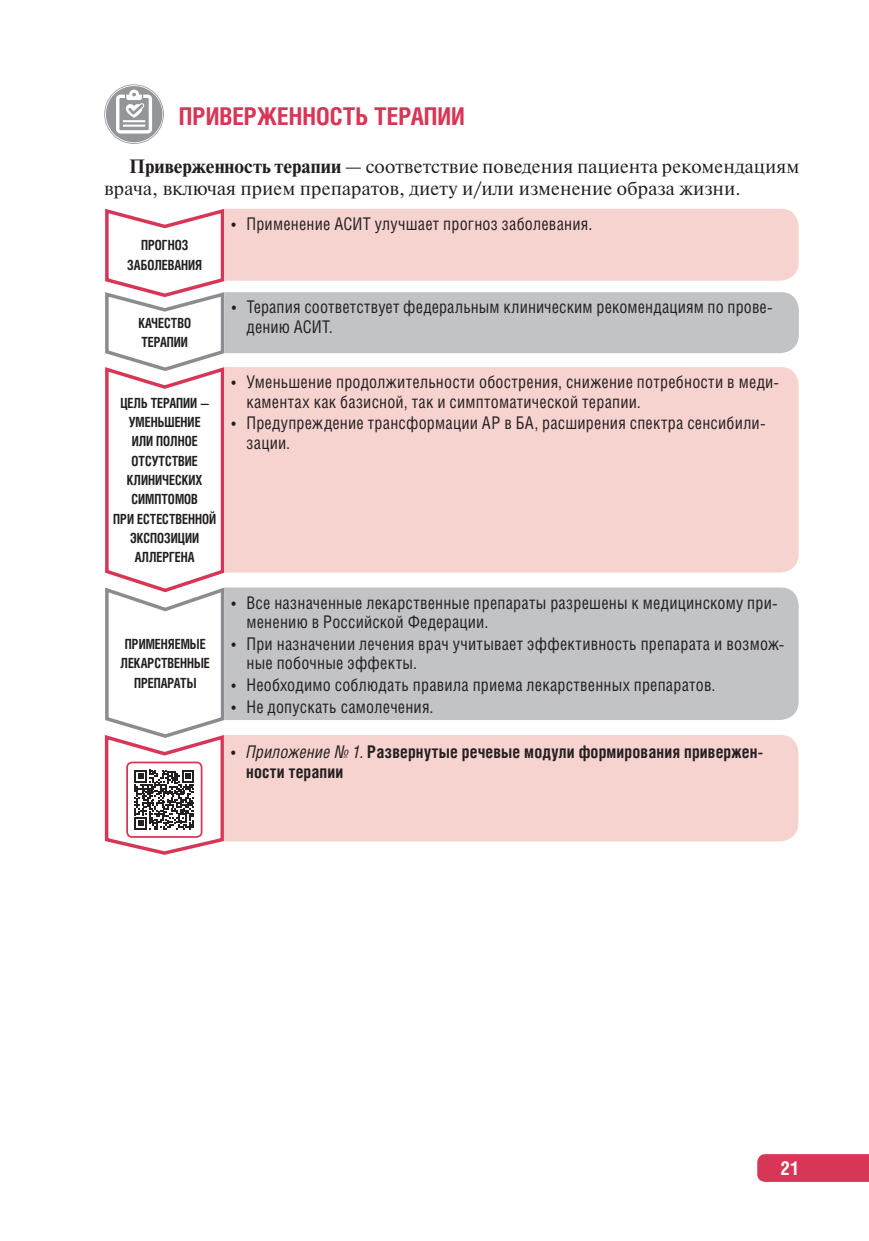
<style>
.page{position:relative;width:869px;height:1241px;background:#fff}
.page>*{position:absolute;margin:0;border:0;box-sizing:border-box;transform-origin:0 0}
.t1{font:700 24.5px "Helios Cond";color:#d83656}
.t2{font:19.25px/22.8px "Newton";color:#231f20}
.t3{font:700 19.25px "Helios Cond";color:#fff}
.t4{font:17.5px/19.2px "Helios Cond";letter-spacing:.015em;color:#231f20;scale:.95 1}
.t5{font:700 17.5px/19.2px "Helios Cond";letter-spacing:.01em;color:#231f20;scale:.95 1}
.t6{font:700 14px/19.2px "Helios Cond";color:#231f20;text-align:center;scale:.9 1}
.s1{font-weight:700}
.s2{font-weight:400}
.s3{font-weight:400;font-style:italic}
</style>
<div class="page">
<div style="left:757px;top:1154px;width:111px;height:27px;background:#d83656"></div>
<svg style="left:104px;top:84px;width:60px;height:60px"></svg>
<svg style="left:104px;top:208px;width:694px;height:647px"></svg>
<div style="left:224px;top:587px;width:574px;height:133px;background:#c2c3c5"></div>
<h1 class="t1" style="left:179px;top:107px;width:287px">ПРИВЕРЖЕННОСТЬ ТЕРАПИИ</h1>
<p class="t2" style="left:104px;top:156px;width:696px;text-indent:25px"><span class="s1">Приверженность терапии</span> — соответствие поведения пациента рекомендациям врача, включая прием препаратов, диету и/или изменение образа жизни.</p>
<p class="t4" style="left:231px;top:216px;width:381px">• Применение АСИТ улучшает прогноз заболевания.</p>
<p class="t6" style="left:127px;top:237px;width:85px">ПРОГНОЗ<br>ЗАБОЛЕВАНИЯ</p>
<p class="t6" style="left:138px;top:315px;width:60px;text-align:left">КАЧЕСТВО<br>ТЕРАПИИ</p>
<p class="t6" style="left:113px;top:394px;width:116px">ЦЕЛЬ ТЕРАПИИ —<br>УМЕНЬШЕНИЕ<br>ИЛИ ПОЛНОЕ<br>ОТСУТСТВИЕ<br>КЛИНИЧЕСКИХ<br>СИМПТОМОВ<br>ПРИ ЕСТЕСТВЕННОЙ<br>ЭКСПОЗИЦИИ<br>АЛЛЕРГЕНА</p>
<p class="t6" style="left:120px;top:635px;width:101px">ПРИМЕНЯЕМЫЕ<br>ЛЕКАРСТВЕННЫЕ<br>ПРЕПАРАТЫ</p>
<p class="t4" style="left:246px;top:299px;width:555px;text-indent:-15px">• Терапия соответствует федеральным клиническим рекомендациям по прове&shy;дению АСИТ.</p>
<p class="t4" style="left:246px;top:374px;width:562px;text-indent:-15px">• Уменьшение продолжительности обострения, снижение потребности в меди&shy;каментах как базисной, так и симптоматической терапии.</p>
<p class="t4" style="left:246px;top:415px;width:548px;text-indent:-15px">• Предупреждение трансформации АР в БА, расширения спектра сенсибили&shy;зации.</p>
<p class="t4" style="left:246px;top:594px;width:560px;text-indent:-15px">• Все назначенные лекарственные препараты разрешены к медицинскому при&shy;менению в Российской Федерации.</p>
<p class="t4" style="left:246px;top:635px;width:567px;text-indent:-15px">• При назначении лечения врач учитывает эффективность препарата и возмож&shy;ные побочные эффекты.</p>
<p class="t4" style="left:231px;top:676px;width:510px">• Необходимо соблюдать правила приема лекарственных препаратов.</p>
<p class="t4" style="left:231px;top:698px;width:214px">• Не допускать самолечения.</p>
<p class="t5" style="left:246px;top:744px;width:545px;text-indent:-15px"><span class="s2">•</span> <span class="s3">Приложение № 1.</span> Развернутые речевые модули формирования привержен&shy;ности терапии</p>
<p class="t3" style="left:780px;top:1160px;width:20px">21</p>
</div>
